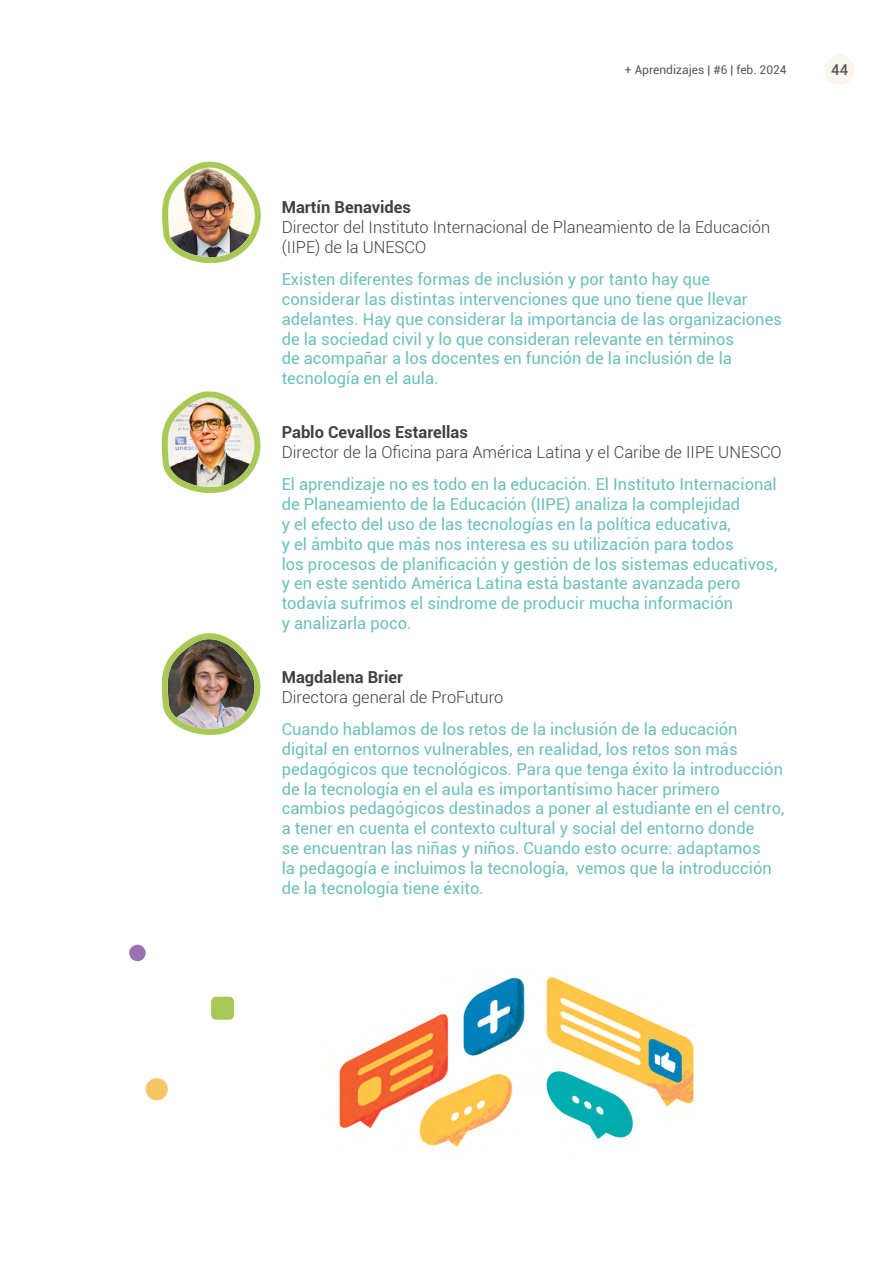
<style>
.page{position:relative;width:893px;height:1263px;background:#fff}
.page>*{position:absolute;margin:0;border:0;box-sizing:border-box;transform-origin:0 0}
.t1{font:16.5px/19.8px "Roboto";color:#6bc0bb}
.t2{font:300 16.5px/19.8px "Roboto";color:#414042}
.t3{font:700 16.5px "Roboto";color:#414042}
.t4{font:500 15px "Roboto";color:#58595b}
.t5{font:12px "Roboto";color:#58595b}
</style>
<div class="page">
<img style="left:339px;top:977px;width:356px;height:171px">
<div style="left:129px;top:945px;width:17px;height:16px;background:#9b72b2;border-radius:50%"></div>
<div style="left:211px;top:997px;width:23px;height:23px;background:#a9c957;border-radius:5px"></div>
<div style="left:146px;top:1078px;width:22px;height:22px;background:#f6c564;border-radius:50%"></div>
<svg style="left:825px;top:54px;width:30px;height:31px"></svg>
<img style="left:162px;top:161px;width:99px;height:103px">
<img style="left:161px;top:633px;width:100px;height:102px">
<img style="left:161px;top:391px;width:100px;height:103px">
<p class="t5" style="left:625px;top:61px;width:163px">+ Aprendizajes | #6 | feb. 2024</p>
<p class="t4" style="left:831px;top:59px;width:19px">44</p>
<p class="t3" style="left:282px;top:195px;width:131px">Martín Benavides</p>
<p class="t2" style="left:282px;top:216px;width:490px">Director del Instituto Internacional de Planeamiento de la Educación (IIPE) de la UNESCO</p>
<p class="t1" style="left:282px;top:269px;width:502px">Existen diferentes formas de inclusión y por tanto hay que considerar las distintas intervenciones que uno tiene que llevar adelantes. Hay que considerar la importancia de las organizaciones de la sociedad civil y lo que consideran relevante en términos<br>de acompañar a los docentes en función de la inclusión de la tecnología en el aula.</p>
<p class="t3" style="left:282px;top:420px;width:188px">Pablo Cevallos Estarellas</p>
<p class="t2" style="left:282px;top:441px;width:501px">Director de la Oficina para América Latina y el Caribe de IIPE UNESCO</p>
<p class="t1" style="left:282px;top:474px;width:497px">El aprendizaje no es todo en la educación. El Instituto Internacional de Planeamiento de la Educación (IIPE) analiza la complejidad<br>y el efecto del uso de las tecnologías en la política educativa,<br>y el ámbito que más nos interesa es su utilización para todos<br>los procesos de planificación y gestión de los sistemas educativos, y en este sentido América Latina está bastante avanzada pero todavía sufrimos el síndrome de producir mucha información<br>y analizarla poco.</p>
<p class="t3" style="left:282px;top:665px;width:123px">Magdalena Brier</p>
<p class="t2" style="left:282px;top:686px;width:223px">Directora general de ProFuturo</p>
<p class="t1" style="left:282px;top:719px;width:504px">Cuando hablamos de los retos de la inclusión de la educación digital en entornos vulnerables, en realidad, los retos son más pedagógicos que tecnológicos. Para que tenga éxito la introducción de la tecnología en el aula es importantísimo hacer primero cambios pedagógicos destinados a poner al estudiante en el centro, a tener en cuenta el contexto cultural y social del entorno donde<br>se encuentran las niñas y niños. Cuando esto ocurre: adaptamos<br>la pedagogía e incluimos la tecnología, vemos que la introducción de la tecnología tiene éxito.</p>
</div>
